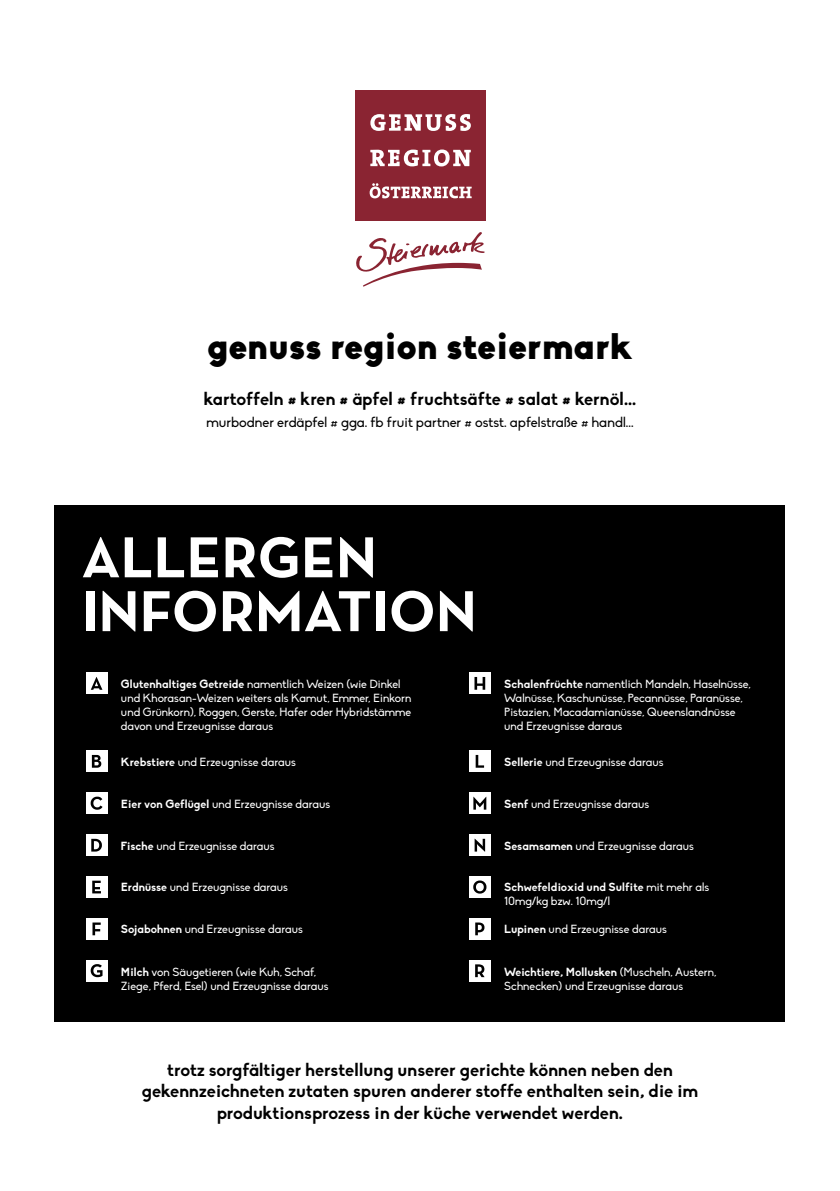
<style>
.page{position:relative;width:840px;height:1191px;background:#fff}
.page>*{position:absolute;margin:0;border:0;box-sizing:border-box;transform-origin:0 0}
.t1{font:700 58.8px/53.8px "Neutra Text";color:#fff}
.t2{font:900 38px "Biko";color:#000}
.t3{font:700 18px/21.6px "Biko";color:#000;text-align:center}
.t4{font:14px "Biko";color:#000}
.t5{font:11.6px/14px "Biko";color:#fff}
.s1{font-weight:700}
</style>
<div class="page">
<div style="left:55px;top:505px;width:729px;height:516px;background:#000"></div>
<div style="left:86px;top:672px;width:21px;height:22px;background:#fff"></div>
<svg style="left:91px;top:677px;width:11px;height:13px"></svg>
<div style="left:86px;top:750px;width:21px;height:22px;background:#fff"></div>
<svg style="left:92px;top:755px;width:9px;height:12px"></svg>
<div style="left:86px;top:792px;width:21px;height:22px;background:#fff"></div>
<svg style="left:91px;top:796px;width:11px;height:13px"></svg>
<div style="left:86px;top:834px;width:21px;height:22px;background:#fff"></div>
<svg style="left:91px;top:839px;width:11px;height:12px"></svg>
<div style="left:86px;top:876px;width:21px;height:21px;background:#fff"></div>
<svg style="left:92px;top:880px;width:9px;height:13px"></svg>
<div style="left:86px;top:918px;width:21px;height:21px;background:#fff"></div>
<svg style="left:92px;top:922px;width:9px;height:13px"></svg>
<div style="left:86px;top:960px;width:21px;height:21px;background:#fff"></div>
<svg style="left:91px;top:964px;width:11px;height:13px"></svg>
<div style="left:469px;top:672px;width:21px;height:22px;background:#fff"></div>
<svg style="left:474px;top:677px;width:11px;height:12px"></svg>
<div style="left:469px;top:750px;width:21px;height:22px;background:#fff"></div>
<svg style="left:475px;top:755px;width:9px;height:12px"></svg>
<div style="left:469px;top:792px;width:21px;height:22px;background:#fff"></div>
<svg style="left:473px;top:796px;width:13px;height:13px"></svg>
<div style="left:469px;top:834px;width:21px;height:22px;background:#fff"></div>
<svg style="left:474px;top:838px;width:11px;height:13px"></svg>
<div style="left:469px;top:876px;width:21px;height:21px;background:#fff"></div>
<svg style="left:473px;top:880px;width:13px;height:13px"></svg>
<div style="left:469px;top:918px;width:21px;height:21px;background:#fff"></div>
<svg style="left:475px;top:922px;width:9px;height:13px"></svg>
<div style="left:469px;top:960px;width:21px;height:21px;background:#fff"></div>
<svg style="left:475px;top:964px;width:9px;height:13px"></svg>
<div style="left:354px;top:91px;width:131px;height:130px;background:#8a2432"></div>
<svg style="left:370px;top:114px;width:100px;height:17px"></svg>
<svg style="left:370px;top:149px;width:100px;height:17px"></svg>
<svg style="left:369px;top:183px;width:102px;height:15px"></svg>
<svg style="left:356px;top:232px;width:129px;height:55px"></svg>
<h2 class="t2" style="left:207px;top:322px;width:427px">genuss region steiermark</h2>
<h3 class="t3" style="left:204px;top:388px;width:434px">kartoffeln # kren # äpfel # fruchtsäfte # salat # kernöl...</h3>
<p class="t4" style="left:206px;top:414px;width:428px">murbodner erdäpfel # gga. fb fruit partner # ostst. apfelstraße # handl...</p>
<h1 class="t1" style="left:81px;top:529px;width:396px">ALLERGEN<br>INFORMATION</h1>
<p class="t5" style="left:121px;top:677px;width:292px"><span class="s1">Glutenhaltiges Getreide</span> namentlich Weizen (wie Dinkel und Khorasan-Weizen weiters als Kamut, Emmer, Einkorn und Grünkorn), Roggen, Gerste, Hafer oder Hybridstämme davon und Erzeugnisse daraus</p>
<p class="t5" style="left:504px;top:677px;width:248px"><span class="s1">Schalenfrüchte</span> namentlich Mandeln, Haselnüsse, Walnüsse, Kaschunüsse, Pecannüsse, Paranüsse, Pistazien, Macadamianüsse, Queenslandnüsse und Erzeugnisse daraus</p>
<p class="t5" style="left:504px;top:755px;width:161px"><span class="s1">Sellerie</span> und Erzeugnisse daraus</p>
<p class="t5" style="left:504px;top:796px;width:146px"><span class="s1">Senf</span> und Erzeugnisse daraus</p>
<p class="t5" style="left:504px;top:838px;width:191px"><span class="s1">Sesamsamen</span> und Erzeugnisse daraus</p>
<p class="t5" style="left:504px;top:880px;width:206px"><span class="s1">Schwefeldioxid und Sulfite</span> mit mehr als<br>10mg/kg bzw. 10mg/l</p>
<p class="t5" style="left:504px;top:922px;width:164px"><span class="s1">Lupinen</span> und Erzeugnisse daraus</p>
<p class="t5" style="left:504px;top:965px;width:213px"><span class="s1">Weichtiere, Mollusken</span> (Muscheln, Austern,<br>Schnecken) und Erzeugnisse daraus</p>
<p class="t5" style="left:121px;top:755px;width:176px"><span class="s1">Krebstiere</span> und Erzeugnisse daraus</p>
<p class="t5" style="left:121px;top:796px;width:211px"><span class="s1">Eier von Geflügel</span> und Erzeugnisse daraus</p>
<p class="t5" style="left:121px;top:838px;width:155px"><span class="s1">Fische</span> und Erzeugnisse daraus</p>
<p class="t5" style="left:121px;top:880px;width:168px"><span class="s1">Erdnüsse</span> und Erzeugnisse daraus</p>
<p class="t5" style="left:121px;top:922px;width:183px"><span class="s1">Sojabohnen</span> und Erzeugnisse daraus</p>
<p class="t5" style="left:121px;top:965px;width:209px"><span class="s1">Milch</span> von Säugetieren (wie Kuh, Schaf,<br>Ziege, Pferd, Esel) und Erzeugnisse daraus</p>
<h3 class="t3" style="left:142px;top:1058px;width:557px">trotz sorgfältiger herstellung unserer gerichte können neben den gekennzeichneten zutaten spuren anderer stoffe enthalten sein, die im produktionsprozess in der küche verwendet werden.</h3>
</div>
